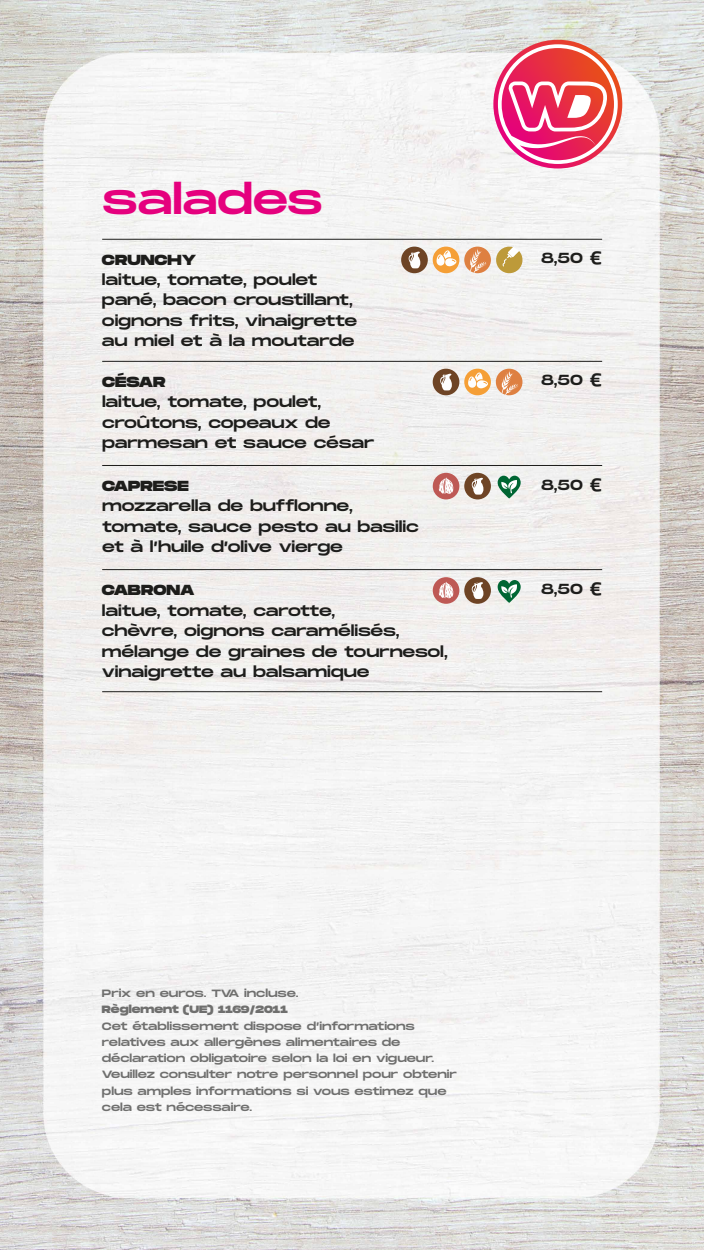
<style>
.page{position:relative;width:704px;height:1250px;background:#fff}
.page>*{position:absolute;margin:0;border:0;box-sizing:border-box;transform-origin:0 0}
.t1{font:40.31px "Monument Extended";letter-spacing:-.01em;color:#e5007e}
.t2{font:14.56px/20.4px "Monument Extended";letter-spacing:-.01em;color:#1d1d1b}
.t3{font:800 14.56px "Monument Extended";color:#1d1d1b}
.t4{font:10.56px/16.2px "Monument Extended";letter-spacing:-.01em;color:#6f6f6e}
.t5{font:800 10.56px "Monument Extended";color:#6f6f6e}
</style>
<div class="page">
<img style="left:0;top:0;width:703px;height:1250px">
<div style="left:432px;top:247px;width:27px;height:26px;background:#f59f36;border-radius:50%"></div>
<svg style="left:436px;top:250px;width:20px;height:17px"></svg>
<div style="left:401px;top:247px;width:26px;height:26px;background:#6e4425;border-radius:50%"></div>
<svg style="left:408px;top:251px;width:12px;height:17px"></svg>
<div style="left:464px;top:247px;width:26px;height:26px;background:#de8041;border-radius:50%"></div>
<svg style="left:468px;top:248px;width:19px;height:25px"></svg>
<div style="left:464px;top:369px;width:26px;height:26px;background:#f59f36;border-radius:50%"></div>
<svg style="left:467px;top:372px;width:21px;height:17px"></svg>
<div style="left:432px;top:369px;width:27px;height:26px;background:#6e4425;border-radius:50%"></div>
<svg style="left:440px;top:373px;width:11px;height:17px"></svg>
<div style="left:464px;top:473px;width:26px;height:26px;background:#6e4425;border-radius:50%"></div>
<svg style="left:471px;top:477px;width:12px;height:18px"></svg>
<svg style="left:495px;top:369px;width:27px;height:26px"></svg>
<svg style="left:500px;top:370px;width:18px;height:25px"></svg>
<svg style="left:494px;top:246px;width:29px;height:29px"></svg>
<svg style="left:497px;top:476px;width:23px;height:23px"></svg>
<div style="left:432px;top:473px;width:27px;height:26px;background:#be5955;border-radius:50%"></div>
<svg style="left:438px;top:477px;width:15px;height:17px"></svg>
<div style="left:464px;top:577px;width:26px;height:27px;background:#6e4425;border-radius:50%"></div>
<svg style="left:471px;top:582px;width:12px;height:17px"></svg>
<svg style="left:497px;top:580px;width:23px;height:23px"></svg>
<div style="left:432px;top:577px;width:27px;height:27px;background:#be5955;border-radius:50%"></div>
<svg style="left:438px;top:582px;width:15px;height:17px"></svg>
<hr style="left:102px;top:239px;width:499px;height:1px;background:#1d1d1b">
<hr style="left:102px;top:361px;width:499px;height:1px;background:#1d1d1b">
<hr style="left:102px;top:465px;width:499px;height:1px;background:#1d1d1b">
<hr style="left:102px;top:569px;width:499px;height:1px;background:#1d1d1b">
<hr style="left:102px;top:691px;width:499px;height:1px;background:#1d1d1b">
<svg style="left:493px;top:40px;width:129px;height:129px"></svg>
<svg style="left:497px;top:44px;width:120px;height:120px"></svg>
<h1 class="t1" style="left:102px;top:171px;width:222px">salades</h1>
<p class="t3" style="left:102px;top:249px;width:96px">CRUNCHY</p>
<p class="t2" style="left:102px;top:269px;width:257px">laitue, tomate, poulet pané, bacon croustillant, oignons frits, vinaigrette au miel et à la moutarde</p>
<p class="t3" style="left:102px;top:371px;width:65px">CÉSAR</p>
<p class="t2" style="left:102px;top:392px;width:273px">laitue, tomate, poulet, croûtons, copeaux de parmesan et sauce césar</p>
<p class="t3" style="left:102px;top:475px;width:88px">CAPRESE</p>
<p class="t2" style="left:102px;top:496px;width:318px">mozzarella de bufflonne, tomate, sauce pesto au basilic et à l’huile d’olive vierge</p>
<p class="t3" style="left:102px;top:579px;width:94px">CABRONA</p>
<p class="t2" style="left:102px;top:600px;width:347px">laitue, tomate, carotte,<br>chèvre, oignons caramélisés, mélange de graines de tournesol, vinaigrette au balsamique</p>
<p class="t2" style="left:541px;top:248px;width:62px">8,50 €</p>
<p class="t2" style="left:541px;top:370px;width:62px">8,50 €</p>
<p class="t2" style="left:541px;top:474px;width:62px">8,50 €</p>
<p class="t2" style="left:541px;top:578px;width:62px">8,50 €</p>
<p class="t4" style="left:102px;top:985px;width:198px">Prix en euros. TVA incluse.</p>
<p class="t5" style="left:102px;top:1002px;width:187px">Règlement (UE) 1169/2011</p>
<p class="t4" style="left:102px;top:1018px;width:356px">Cet établissement dispose d’informations relatives aux allergènes alimentaires de déclaration obligatoire selon la loi en vigueur.<br>Veuillez consulter notre personnel pour obtenir plus amples informations si vous estimez que cela est nécessaire.</p>
</div>
